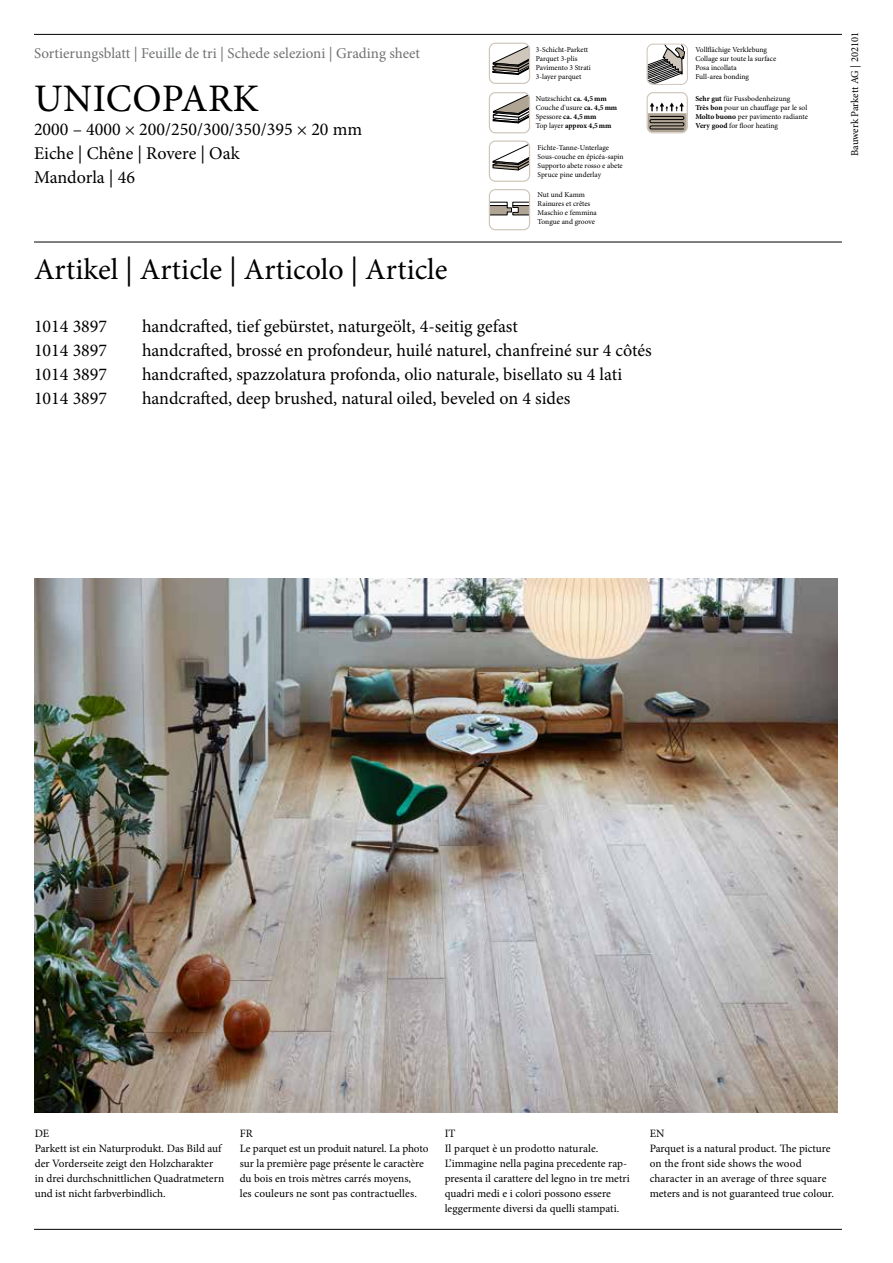
<style>
.page{position:relative;width:893px;height:1263px;background:#fff}
.page>*{position:absolute;margin:0;border:0;box-sizing:border-box;transform-origin:0 0}
.t1{font:39px "Minion Pro";letter-spacing:.01em;color:#000}
.t2{font:30px "Minion Pro";color:#000}
.t3{font:18px/24px "Minion Pro";color:#000}
.t4{font:15px "Minion Pro";color:#707172}
.t5{font:11.25px/15px "Minion Pro";color:#000}
.t6{font:10.5px "Minion Pro";letter-spacing:-.005em;color:#000}
.t7{font:7.5px/9px "Minion Pro";letter-spacing:-.005em;color:#000}
.s1{font-weight:700}
</style>
<div class="page">
<hr style="left:34px;top:1229px;width:808px;height:1px;background:#000">
<hr style="left:34px;top:34px;width:808px;height:1px;background:#000">
<hr style="left:34px;top:242px;width:808px;height:1px;background:#000">
<svg style="left:647px;top:44px;width:41px;height:41px"></svg>
<svg style="left:648px;top:45px;width:39px;height:39px"></svg>
<div style="left:647px;top:92px;width:41px;height:41px;background:#d3cbc2;border-radius:7px"></div>
<svg style="left:648px;top:93px;width:39px;height:39px;background:#b6b2ac"></svg>
<svg style="left:489px;top:189px;width:41px;height:41px"></svg>
<div style="left:490px;top:190px;width:39px;height:39px;background:#fff;border-radius:5px"></div>
<svg style="left:490px;top:202px;width:39px;height:13px"></svg>
<div style="left:489px;top:141px;width:41px;height:41px;background:#f9f8f7"></div>
<svg style="left:489px;top:141px;width:41px;height:41px"></svg>
<div style="left:490px;top:142px;width:39px;height:39px;background:#fff;border-radius:5px"></div>
<svg style="left:493px;top:144px;width:36px;height:26px"></svg>
<svg style="left:489px;top:43px;width:41px;height:41px"></svg>
<div style="left:490px;top:44px;width:39px;height:39px;background:#fff;border-radius:5px"></div>
<svg style="left:492px;top:45px;width:37px;height:30px"></svg>
<svg style="left:489px;top:92px;width:41px;height:41px"></svg>
<div style="left:490px;top:93px;width:39px;height:39px;background:#fff;border-radius:5px"></div>
<svg style="left:493px;top:94px;width:36px;height:29px"></svg>
<img style="left:34px;top:578px;width:804px;height:534px">
<h3 class="t4" style="left:34px;top:43px;width:388px">Sortierungsblatt | Feuille de tri | Schede selezioni | Grading sheet</h3>
<h1 class="t1" style="left:34px;top:72px;width:226px">UNICOPARK</h1>
<h3 class="t3" style="left:34px;top:117px;width:330px">2000 – 4000 × 200/250/300/350/395 × 20 mm<br>Eiche | Chêne | Rovere | Oak<br>Mandorla | 46</h3>
<h2 class="t2" style="left:34px;top:249px;width:415px">Artikel | Article | Articolo | Article</h2>
<p class="t7" style="left:536px;top:46px;width:57px">3-Schicht-Parkett<br>Parquet 3-plis<br>Pavimento 3 Strati<br>3-layer parquet</p>
<p class="t7" style="left:536px;top:94px;width:83px">Nutzschicht <span class="s1">ca. 4,5mm<br></span>Couche d'usure <span class="s1">ca. 4,5mm<br></span>Spessore <span class="s1">ca. 4,5mm<br></span>Top layer <span class="s1">approx 4,5mm</span></p>
<p class="t7" style="left:538px;top:143px;width:87px">Fichte-Tanne-Unterlage<br>Sous-couche en épicéa-sapin<br>Supporto abete rosso e abete<br>Spruce pine underlay</p>
<p class="t7" style="left:538px;top:191px;width:61px">Nut und Kamm<br>Rainures et crêtes<br>Maschio e femmina<br>Tongue and groove</p>
<h3 class="t3" style="left:34px;top:314px;width:75px">1014 3897</h3>
<h3 class="t3" style="left:142px;top:314px;width:377px">handcrafted, tief gebürstet, naturgeölt, 4-seitig gefast</h3>
<h3 class="t3" style="left:34px;top:338px;width:75px">1014 3897</h3>
<h3 class="t3" style="left:142px;top:338px;width:511px">handcrafted, brossé en profondeur, huilé naturel, chanfreiné sur 4 côtés</h3>
<h3 class="t3" style="left:34px;top:362px;width:75px">1014 3897</h3>
<h3 class="t3" style="left:142px;top:362px;width:482px">handcrafted, spazzolatura profonda, olio naturale, bisellato su 4 lati</h3>
<h3 class="t3" style="left:34px;top:386px;width:75px">1014 3897</h3>
<h3 class="t3" style="left:142px;top:386px;width:430px">handcrafted, deep brushed, natural oiled, beveled on 4 sides</h3>
<p class="t7" style="left:695px;top:46px;width:82px">Vollflächige Verklebung<br>Collage sur toute la surface<br>Posa incollata<br>Full-area bonding</p>
<p class="t7" style="left:695px;top:94px;width:114px"><span class="s1">Sehr gut</span> für Fussbodenheizung<br><span class="s1">Très bon</span> pour un chauffage par le sol<br><span class="s1">Molto buono</span> per pavimento radiante<br><span class="s1">Very good</span> for floor heating</p>
<p class="t6" style="left:848px;top:156px;width:125px;rotate:-90deg">Bauwerk Parkett AG | 202101</p>
<p class="t5" style="left:35px;top:1126px;width:191px">DE<br>Parkett ist ein Naturprodukt. Das Bild auf der Vorderseite zeigt den Holzcharakter in drei durchschnittlichen Quadratmetern und ist nicht farbverbindlich.</p>
<p class="t5" style="left:240px;top:1126px;width:190px">FR<br>Le parquet est un produit naturel. La photo sur la première page présente le caractère du bois en trois mètres carrés moyens,<br>les couleurs ne sont pas contractuelles.</p>
<p class="t5" style="left:445px;top:1126px;width:187px">IT<br>Il parquet è un prodotto naturale.<br>L’immagine nella pagina precedente rap&shy;presenta il carattere del legno in tre metri quadri medi e i colori possono essere leggermente diversi da quelli stampati.</p>
<p class="t5" style="left:650px;top:1126px;width:186px">EN<br>Parquet is a natural product. The picture on the front side shows the wood character in an average of three square meters and is not guaranteed true colour.</p>
</div>
